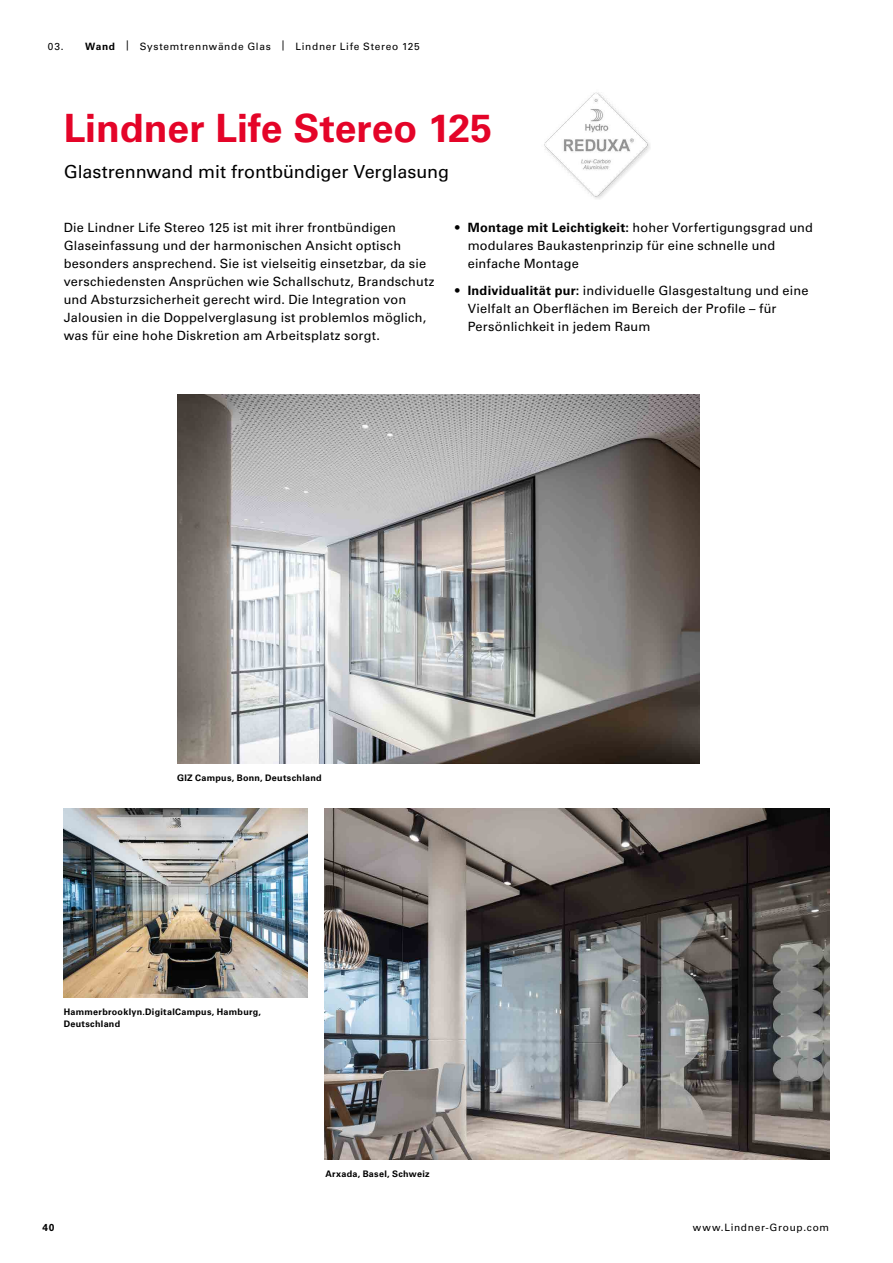
<style>
.page{position:relative;width:893px;height:1263px;background:#fff}
.page>*{position:absolute;margin:0;border:0;box-sizing:border-box;transform-origin:0 0}
.t1{font:700 39px "Univers LT Pro 65";color:#e40428}
.t2{font:18px "Univers LT Pro 55 Roman";letter-spacing:-.005em;color:#000}
.t3{font:12.75px/18px "Univers LT Pro 55 Roman";letter-spacing:.015em;color:#000}
.t4{font:10.2px "Univers LT Pro 55 Roman";letter-spacing:.07em;color:#000}
.t5{font:700 10.2px "Univers LT Pro 65";color:#000}
.t6{font:700 9px/12px "Univers LT Pro 65";letter-spacing:.03em;color:#000}
.s1{font-family:"Univers LT Pro 65";font-weight:700}
</style>
<div class="page">
<img style="left:177px;top:394px;width:523px;height:370px">
<img style="left:325px;top:808px;width:504px;height:351px">
<img style="left:64px;top:808px;width:244px;height:189px">
<img style="left:544px;top:92px;width:106px;height:107px">
<p class="t4" style="left:48px;top:39px;width:373px">03. <span class="s1">Wand</span> | Systemtrennwände Glas | Lindner Life Stereo 125</p>
<h1 class="t1" style="left:64px;top:101px;width:430px">Lindner Life Stereo 125</h1>
<h2 class="t2" style="left:64px;top:159px;width:387px">Glastrennwand mit frontbündiger Verglasung</h2>
<p class="t3" style="left:64px;top:218px;width:372px">Die Lindner Life Stereo 125 ist mit ihrer frontbündigen Glaseinfassung und der harmonischen Ansicht optisch besonders ansprechend. Sie ist vielseitig einsetzbar, da sie verschiedensten Ansprüchen wie Schallschutz, Brandschutz und Absturzsicherheit gerecht wird. Die Integration von Jalousien in die Doppelverglasung ist problemlos möglich, was für eine hohe Diskretion am Arbeitsplatz sorgt.</p>
<p class="t3" style="left:468px;top:218px;width:347px;text-indent:-13px"><span class="s1">• Montage mit Leichtigkeit:</span> hoher Vorfertigungsgrad und modulares Baukastenprinzip für eine schnelle und einfache Montage</p>
<p class="t3" style="left:468px;top:281px;width:342px;text-indent:-13px"><span class="s1">• Individualität pur:</span> individuelle Glasgestaltung und eine<br>Vielfalt an Oberflächen im Bereich der Profile – für<br>Persönlichkeit in jedem Raum</p>
<p class="t6" style="left:177px;top:772px;width:146px">GIZ Campus, Bonn, Deutschland</p>
<p class="t6" style="left:64px;top:1006px;width:199px">Hammerbrooklyn.DigitalCampus, Hamburg,<br>Deutschland</p>
<p class="t6" style="left:325px;top:1168px;width:106px">Arxada, Basel, Schweiz</p>
<p class="t5" style="left:43px;top:1221px;width:14px">40</p>
<p class="t4" style="left:693px;top:1221px;width:138px">www.Lindner-Group.com</p>
</div>
